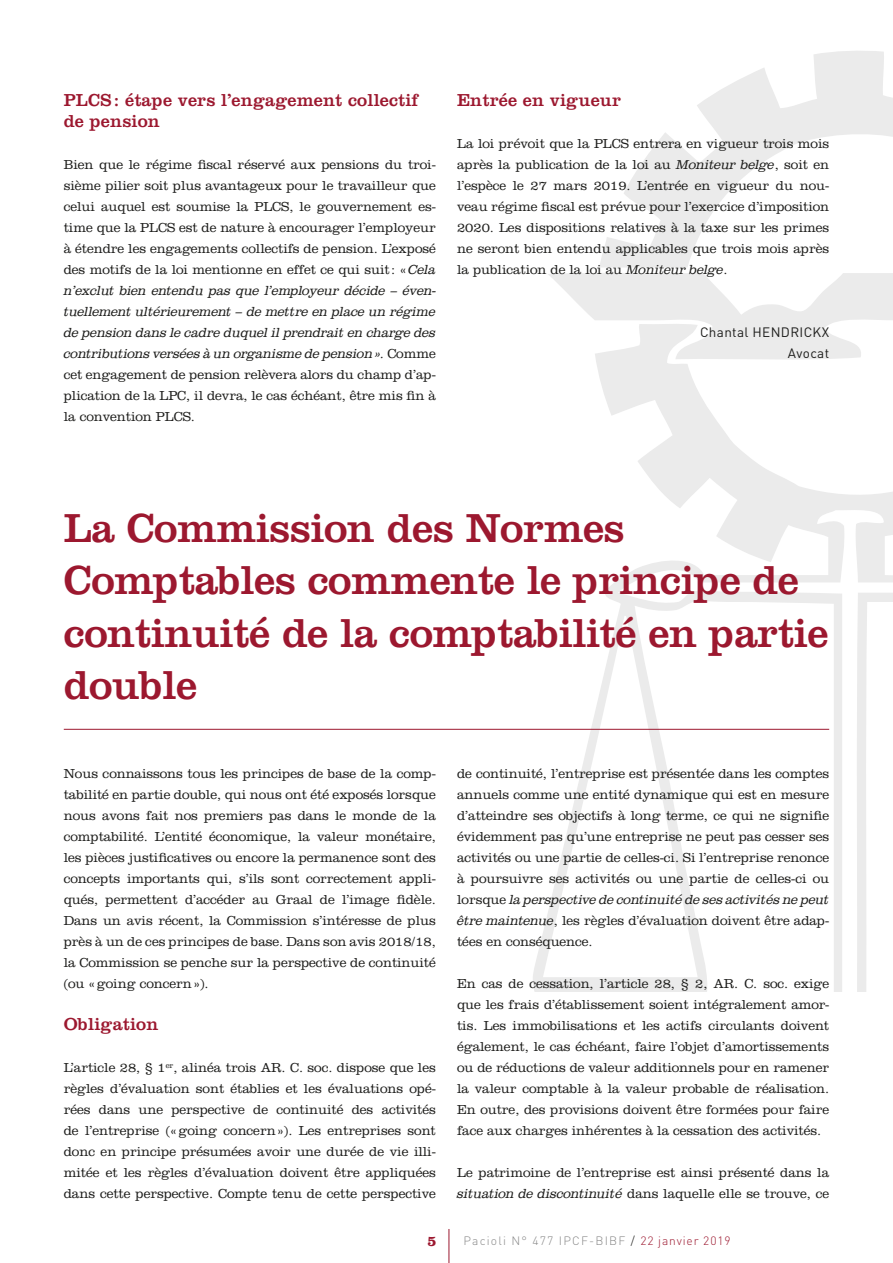
<style>
.page{position:relative;width:893px;height:1263px;background:#fff}
.page>*{position:absolute;margin:0;border:0;box-sizing:border-box;transform-origin:0 0}
.t1{font:42px/52.5px "Clarendon LT Std";letter-spacing:-.01em;color:#9c182f}
.t2{font:18px/21px "Clarendon LT Std";letter-spacing:.01em;color:#9c182f}
.t3{font:700 14.85px "Clarendon LT Std";color:#9c182f}
.t4{font:300 13.5px/21px "Clarendon LT Std";letter-spacing:-.005em;color:#1d1d1b;text-align:justify}
.t5{font:italic 300 13.5px/21px "Clarendon Std";letter-spacing:-.01em;color:#1d1d1b;text-align:justify}
.t6{font:13.5px/21px "DIN";letter-spacing:.025em;color:#1d1d1b;text-align:right}
.t7{font:300 12px "DIN";letter-spacing:.1em;color:#878787}
.s1{font-family:"Clarendon Std";font-style:italic}
.s2{font-family:"Clarendon LT Std";font-style:normal}
.s3{color:#1d1d1b}
.s4{color:#9c182f}
</style>
<div class="page">
<svg style="left:532px;top:51px;width:361px;height:941px"></svg>
<hr style="left:449px;top:1229px;width:1px;height:34px;background:#9c182f">
<hr style="left:64px;top:729px;width:765px;height:1px;background:#9c182f">
<h2 class="t2" style="left:64px;top:90px;width:356px">PLCS: étape vers l’engagement collectif de pension</h2>
<p class="t4" style="left:64px;top:154px;width:374px">Bien que le régime fiscal réservé aux pensions du troi&shy;sième pilier soit plus avantageux pour le travailleur que celui auquel est soumise la PLCS, le gouvernement es&shy;time que la PLCS est de nature à encourager l’employeur à étendre les engagements collectifs de pension. L’exposé des motifs de la loi mentionne en effet ce qui suit: «<span class="s1">Cela</span></p>
<p class="t5" style="left:64px;top:280px;width:374px">n’exclut bien entendu pas que l’employeur décide – éven&shy;tuellement ultérieurement – de mettre en place un régime de pension dans le cadre duquel il prendrait en charge des contributions versées à un organisme de pension». <span class="s2">Comme</span></p>
<p class="t4" style="left:64px;top:364px;width:374px">cet engagement de pension relèvera alors du champ d’ap&shy;plication de la LPC, il devra, le cas échéant, être mis fin à la convention PLCS.</p>
<h2 class="t2" style="left:457px;top:90px;width:165px">Entrée en vigueur</h2>
<p class="t4" style="left:457px;top:133px;width:374px">La loi prévoit que la PLCS entrera en vigueur trois mois après la publication de la loi au <span class="s1">Moniteur belge</span>, soit en l’espèce le 27 mars 2019. L’entrée en vigueur du nou&shy;veau régime fiscal est prévue pour l’exercice d’imposition 2020. Les dispositions relatives à la taxe sur les primes ne seront bien entendu applicables que trois mois après la publication de la loi au <span class="s1">Moniteur belge</span>.</p>
<p class="t6" style="left:700px;top:321px;width:131px">Chantal HENDRICKX<br>Avocat</p>
<h1 class="t1" style="left:64px;top:501px;width:766px">La Commission des Normes<br>Comptables commente le principe de continuité de la comptabilité en partie double</h1>
<p class="t4" style="left:64px;top:763px;width:374px">Nous connaissons tous les principes de base de la comp&shy;tabilité en partie double, qui nous ont été exposés lorsque nous avons fait nos premiers pas dans le monde de la comptabilité. L’entité économique, la valeur monétaire, les pièces justificatives ou encore la permanence sont des concepts importants qui, s’ils sont correctement appli&shy;qués, permettent d’accéder au Graal de l’image fidèle.<br>Dans un avis récent, la Commission s’intéresse de plus près à un de ces principes de base. Dans son avis 2018/18, la Commission se penche sur la perspective de continuité (ou «going concern»).</p>
<h2 class="t2" style="left:64px;top:1014px;width:96px">Obligation</h2>
<p class="t4" style="left:64px;top:1057px;width:374px">L’article 28, § 1<sup>er</sup>, alinéa trois AR. C. soc. dispose que les règles d’évaluation sont établies et les évaluations opé&shy;rées dans une perspective de continuité des activités de l’entreprise («going concern»). Les entreprises sont donc en principe présumées avoir une durée de vie illi&shy;mitée et les règles d’évaluation doivent être appliquées dans cette perspective. Compte tenu de cette perspective</p>
<p class="t4" style="left:457px;top:763px;width:374px">de continuité, l’entreprise est présentée dans les comptes annuels comme une entité dynamique qui est en mesure d’atteindre ses objectifs à long terme, ce qui ne signifie évidemment pas qu’une entreprise ne peut pas cesser ses activités ou une partie de celles-ci. Si l’entreprise renonce à poursuivre ses activités ou une partie de celles-ci ou</p>
<p class="t5" style="left:457px;top:889px;width:374px"><span class="s2">lorsque</span> la perspective de continuité de ses activités ne peut</p>
<p class="t4" style="left:457px;top:910px;width:374px"><span class="s1">être maintenue</span>, les règles d’évaluation doivent être adap&shy;tées en conséquence.</p>
<p class="t4" style="left:457px;top:973px;width:374px">En cas de cessation, l’article 28, § 2, AR. C. soc. exige que les frais d’établissement soient intégralement amor&shy;tis. Les immobilisations et les actifs circulants doivent également, le cas échéant, faire l’objet d’amortissements ou de réductions de valeur additionnels pour en ramener la valeur comptable à la valeur probable de réalisation.<br>En outre, des provisions doivent être formées pour faire face aux charges inhérentes à la cessation des activités.</p>
<p class="t4" style="left:457px;top:1162px;width:374px">Le patrimoine de l’entreprise est ainsi présenté dans la <span class="s1">situation de discontinuité</span> dans laquelle elle se trouve, ce</p>
<p class="t3" style="left:427px;top:1232px;width:11px">5</p>
<p class="t7" style="left:463px;top:1233px;width:269px">Pacioli N° 477 IPCF-BIBF <span class="s3">/</span> <span class="s4">22 janvier 2019</span></p>
</div>
